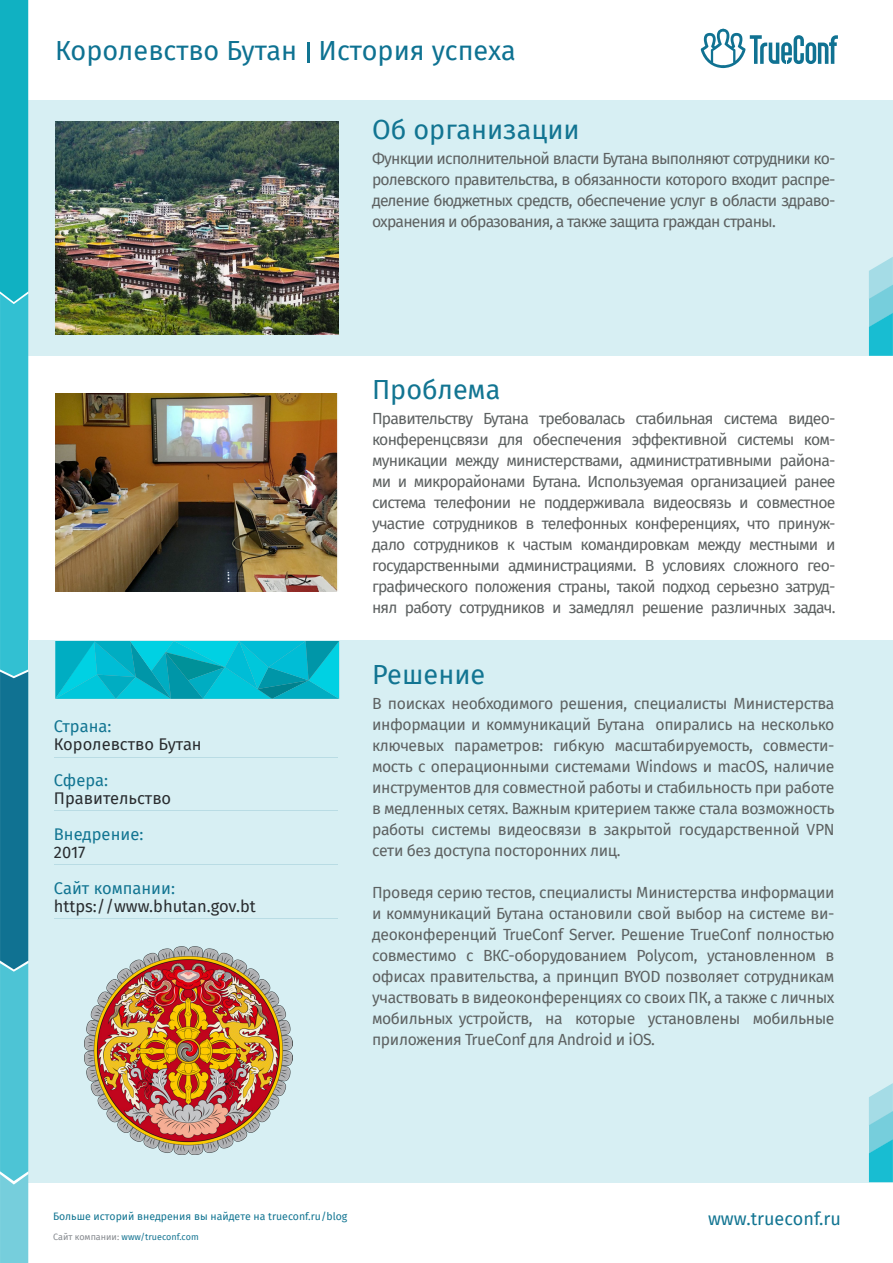
<style>
.page{position:relative;width:893px;height:1263px;background:#fff}
.page>*{position:absolute;margin:0;border:0;box-sizing:border-box;transform-origin:0 0}
.t1{font:27px "Fira Sans";color:#0e7292}
.t2{font:27px "Fira Sans";color:#127592}
.t3{font:18px "Fira Sans";color:#127592}
.t4{font:16.5px "Fira Sans";color:#292c2f}
.t5{font:16.5px "Fira Sans";color:#127592}
.t6{font:15.75px/21px "Fira Sans";letter-spacing:-.045em;color:#5d6161;text-align:justify}
.t7{font:10.5px "Fira Sans";color:#127592}
.t8{font:9px "Fira Sans";color:#187693}
.s1{color:#868a8f}
</style>
<div class="page">
<div style="left:28px;top:100px;width:865px;height:256px;background:#d7eff3"></div>
<div style="left:28px;top:640px;width:865px;height:542px;background:#d7eff3"></div>
<svg style="left:0;top:0;width:28px;height:1263px;background:#2dacc1"></svg>
<img style="left:55px;top:121px;width:283px;height:213px">
<img style="left:84px;top:946px;width:209px;height:209px">
<img style="left:55px;top:394px;width:283px;height:197px">
<hr style="left:54px;top:757px;width:284px;height:1px;background:#127592">
<hr style="left:54px;top:811px;width:284px;height:1px;background:#127592">
<hr style="left:54px;top:864px;width:284px;height:1px;background:#127592">
<hr style="left:54px;top:918px;width:284px;height:1px;background:#127592">
<svg style="left:869px;top:257px;width:24px;height:99px;background:#68cedc"></svg>
<svg style="left:869px;top:1083px;width:24px;height:99px;background:#68cedc"></svg>
<svg style="left:55px;top:641px;width:284px;height:58px;background:#03b6c9"></svg>
<svg style="left:701px;top:29px;width:137px;height:39px"></svg>
<hr style="left:308px;top:42px;width:2px;height:21px;background:#127592">
<p class="t1" style="left:55px;top:31px;width:243px">Королевство Бутан</p>
<p class="t1" style="left:319px;top:31px;width:199px">История успеха</p>
<p class="t2" style="left:372px;top:109px;width:209px">Об организации</p>
<p class="t6" style="left:372px;top:148px;width:465px">Функции исполнительной власти Бутана выполняют сотрудники ко&shy;ролевского правительства, в обязанности которого входит распре&shy;деление бюджетных средств, обеспечение услуг в области здраво&shy;охранения и образования, а также защита граждан страны.</p>
<p class="t5" style="left:54px;top:714px;width:59px">Страна:</p>
<p class="t4" style="left:54px;top:732px;width:149px">Королевство Бутан</p>
<p class="t5" style="left:54px;top:768px;width:56px">Сфера:</p>
<p class="t4" style="left:54px;top:786px;width:119px">Правительство</p>
<p class="t5" style="left:54px;top:822px;width:91px">Внедрение:</p>
<p class="t4" style="left:54px;top:840px;width:33px">2017</p>
<p class="t5" style="left:54px;top:876px;width:123px">Сайт компании:</p>
<p class="t4" style="left:54px;top:894px;width:204px">https://www.bhutan.gov.bt</p>
<p class="t2" style="left:372px;top:369px;width:130px">Проблема</p>
<p class="t6" style="left:372px;top:408px;width:465px">Правительству Бутана требовалась стабильная система видео&shy;конференцсвязи для обеспечения эффективной системы ком&shy;муникации между министерствами, административными района&shy;ми и микрорайонами Бутана. Используемая организацией ранее система телефонии не поддерживала видеосвязь и совместное участие сотрудников в телефонных конференциях, что принуж&shy;дало сотрудников к частым командировкам между местными и государственными администрациями. В условиях сложного гео&shy;графического положения страны, такой подход серьезно затруд&shy;нял работу сотрудников и замедлял решение различных задач.</p>
<p class="t2" style="left:372px;top:654px;width:115px">Решение</p>
<p class="t6" style="left:372px;top:692px;width:464px">В поисках необходимого решения, специалисты Министерства информации и коммуникаций Бутана опирались на несколько ключевых параметров: гибкую масштабируемость, совмести&shy;мость с операционными системами Windows и macOS, наличие инструментов для совместной работы и стабильность при работе в медленных сетях. Важным критерием также стала возможность работы системы видеосвязи в закрытой государственной VPN сети без доступа посторонних лиц.</p>
<p class="t6" style="left:372px;top:881px;width:464px">Проведя серию тестов, специалисты Министерства информации и коммуникаций Бутана остановили свой выбор на системе ви&shy;деоконференций TrueConf Server. Решение TrueConf полностью совместимо с ВКС-оборудованием Polycom, установленном в офисах правительства, а принцип BYOD позволяет сотрудникам участвовать в видеоконференциях со своих ПК, а также с личных мобильных устройств, на которые установлены мобильные приложения TrueConf для Android и iOS.</p>
<p class="t7" style="left:53px;top:1208px;width:296px">Больше историй внедрения вы найдете на trueconf.ru/blog</p>
<p class="t3" style="left:708px;top:1205px;width:135px">www.trueconf.ru</p>
<p class="t8" style="left:53px;top:1229px;width:147px"><span class="s1">Сайт компании:</span> www/trueconf.com</p>
</div>
